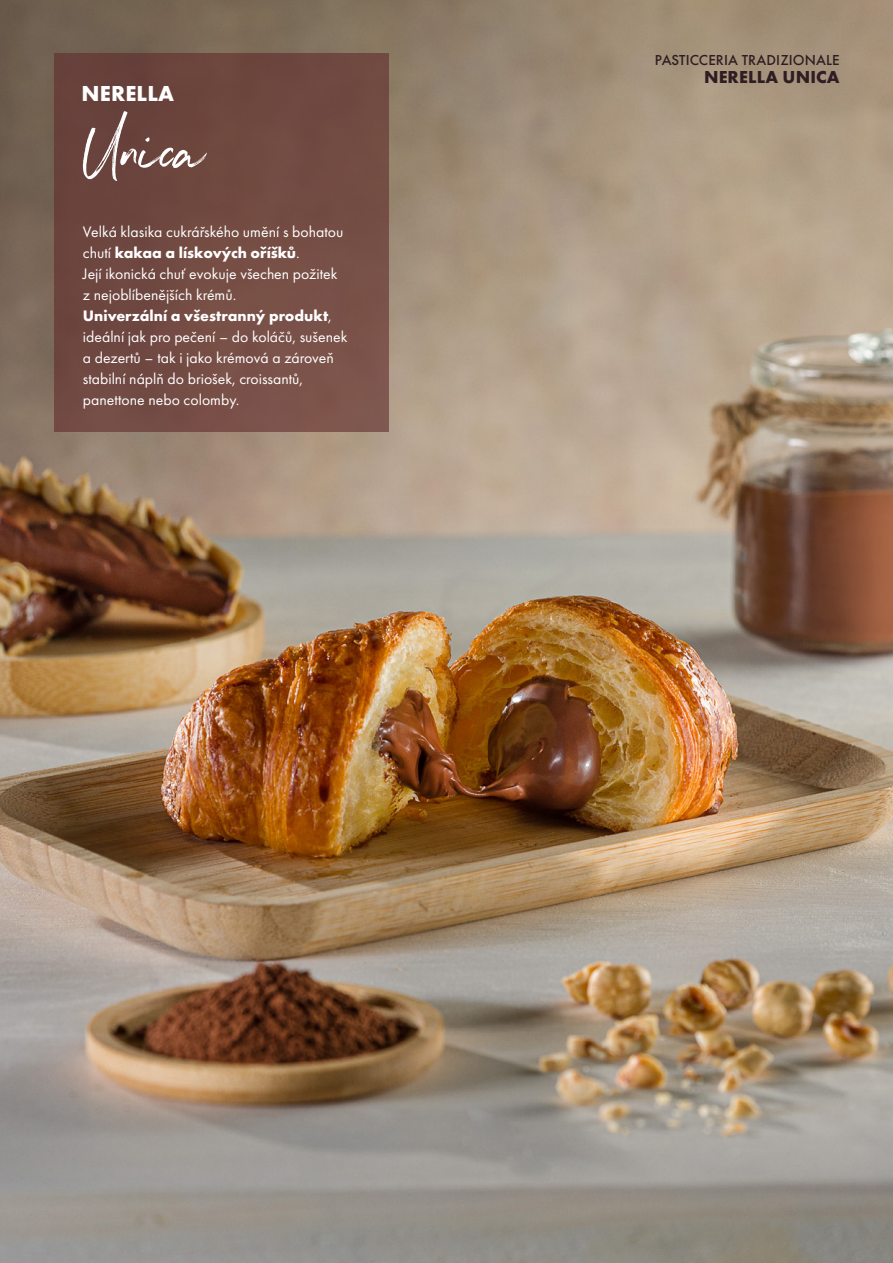
<style>
.page{position:relative;width:893px;height:1263px;background:#fff}
.page>*{position:absolute;margin:0;border:0;box-sizing:border-box;transform-origin:0 0}
.t1{font:79.8px "Northwell";color:#fff}
.t2{font:700 22.5px "Futura PT";letter-spacing:.01em;color:#fff}
.t3{font:700 18px "Futura PT";letter-spacing:.01em;color:#2f1d23}
.t4{font:15.75px/21px "Futura PT";color:#fff}
.t5{font:500 15px "Futura PT";letter-spacing:.01em;color:#2f1d23}
.s1{font-weight:700}
</style>
<div class="page">
<img style="left:0;top:0;width:893px;height:1263px">
<div style="left:54px;top:53px;width:335px;height:379px;background:#714a42"></div>
<p class="t2" style="left:81px;top:79px;width:94px">NERELLA</p>
<p class="t1" style="left:81px;top:92px;width:126px">Unica</p>
<p class="t4" style="left:83px;top:222px;width:262px">Velká klasika cukrářského umění s bohatou chutí <span class="s1">kakaa a lískových oříšků</span>.</p>
<p class="t4" style="left:83px;top:264px;width:256px">Její ikonická chuť evokuje všechen požitek z nejoblíbenějších krémů.</p>
<p class="t4" style="left:83px;top:306px;width:266px"><span class="s1">Univerzální a všestranný produkt</span>, ideální jak pro pečení – do koláčů, sušenek a dezertů – tak i jako krémová a zároveň stabilní náplň do briošek, croissantů, panettone nebo colomby.</p>
<p class="t5" style="left:655px;top:51px;width:186px">PASTICCERIA TRADIZIONALE</p>
<p class="t3" style="left:704px;top:65px;width:137px">NERELLA UNICA</p>
</div>
